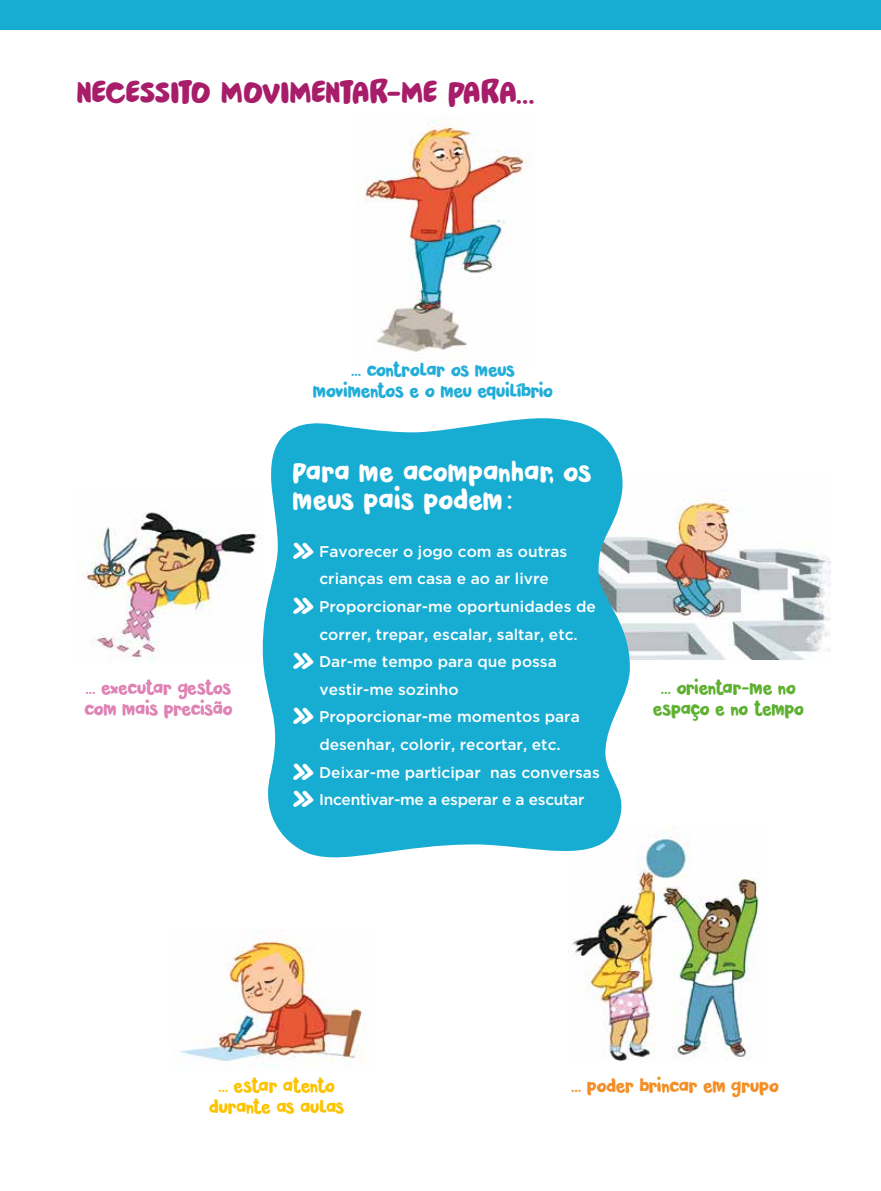
<style>
.page{position:relative;width:881px;height:1191px;background:#fff}
.page>*{position:absolute;margin:0;border:0;box-sizing:border-box;transform-origin:0 0}
.t1{font:33px "Pardesi";letter-spacing:-.025em;color:#a71d6a}
.t2{font:27px/27.6px "Pardesi";color:#fff}
.t3{font:18px/21px "Pardesi";letter-spacing:-.03em;color:#21add8;text-align:center}
.t4{font:18px/21px "Pardesi";letter-spacing:-.03em;color:#df82b4}
.t5{font:18px/21px "Pardesi";letter-spacing:-.03em;color:#5eb130;text-align:center}
.t6{font:18px "Pardesi";letter-spacing:-.03em;color:#f38f26}
.t7{font:18px "Pardesi";letter-spacing:-.04em;color:#fdc300}
.t8{font:18px "Pardesi";letter-spacing:-.06em;color:#fdc300}
.t9{font:500 15.45px "Gotham";color:#fff}
.t10{font:500 15.45px "Gotham";letter-spacing:-.02em;color:#fff}
.s1{font-family:"Pardesi";font-weight:400;font-size:30px}
</style>
<div class="page">
<div style="left:0;top:0;width:880px;height:30px;background:#17acd2"></div>
<img style="left:568px;top:836px;width:191px;height:225px">
<img style="left:357px;top:118px;width:174px;height:234px">
<img style="left:631px;top:498px;width:198px;height:161px">
<img style="left:179px;top:929px;width:186px;height:138px">
<img style="left:83px;top:512px;width:174px;height:150px">
<svg style="left:262px;top:418px;width:369px;height:449px;fill:#17acd2"></svg>
<h1 class="t1" style="left:77px;top:68px;width:459px">NECESSITO MOVIMENTAR-ME PARA...</h1>
<p class="t3" style="left:313px;top:358px;width:242px">... CONTROLAR OS MEUS<br>MOVIMENTOS E O MEU EQUILÍBRIO</p>
<h2 class="t2" style="left:292px;top:458px;width:300px">PARA ME ACOMPANHAR, OS<br>MEUS PAIS PODEM :</h2>
<p class="t9" style="left:292px;top:542px;width:276px"><span class="s1">»</span> Favorecer o jogo com as outras</p>
<p class="t9" style="left:319px;top:570px;width:231px">crianças em casa e ao ar livre</p>
<p class="t9" style="left:292px;top:597px;width:305px"><span class="s1">»</span> Proporcionar-me oportunidades de</p>
<p class="t9" style="left:319px;top:625px;width:260px">correr, trepar, escalar, saltar, etc.</p>
<p class="t9" style="left:292px;top:653px;width:266px"><span class="s1">»</span> Dar-me tempo para que possa</p>
<p class="t9" style="left:319px;top:680px;width:141px">vestir-me sozinho</p>
<p class="t9" style="left:292px;top:708px;width:288px"><span class="s1">»</span> Proporcionar-me momentos para</p>
<p class="t9" style="left:319px;top:735px;width:243px">desenhar, colorir, recortar, etc.</p>
<p class="t9" style="left:292px;top:763px;width:308px"><span class="s1">»</span> Deixar-me participar nas conversas</p>
<p class="t10" style="left:292px;top:791px;width:293px"><span class="s1">»</span> Incentivar-me a esperar e a escutar</p>
<p class="t4" style="left:84px;top:676px;width:150px">… EXECUTAR GESTOS<br>COM MAIS PRECISÃO</p>
<p class="t5" style="left:652px;top:677px;width:153px">… ORIENTAR-ME NO<br>ESPAÇO E NO TEMPO</p>
<p class="t8" style="left:218px;top:1072px;width:119px">… ESTAR ATENTO</p>
<p class="t6" style="left:571px;top:1072px;width:209px">… PODER BRINCAR EM GRUPO</p>
<p class="t7" style="left:209px;top:1093px;width:137px">DURANTE AS AULAS</p>
</div>
